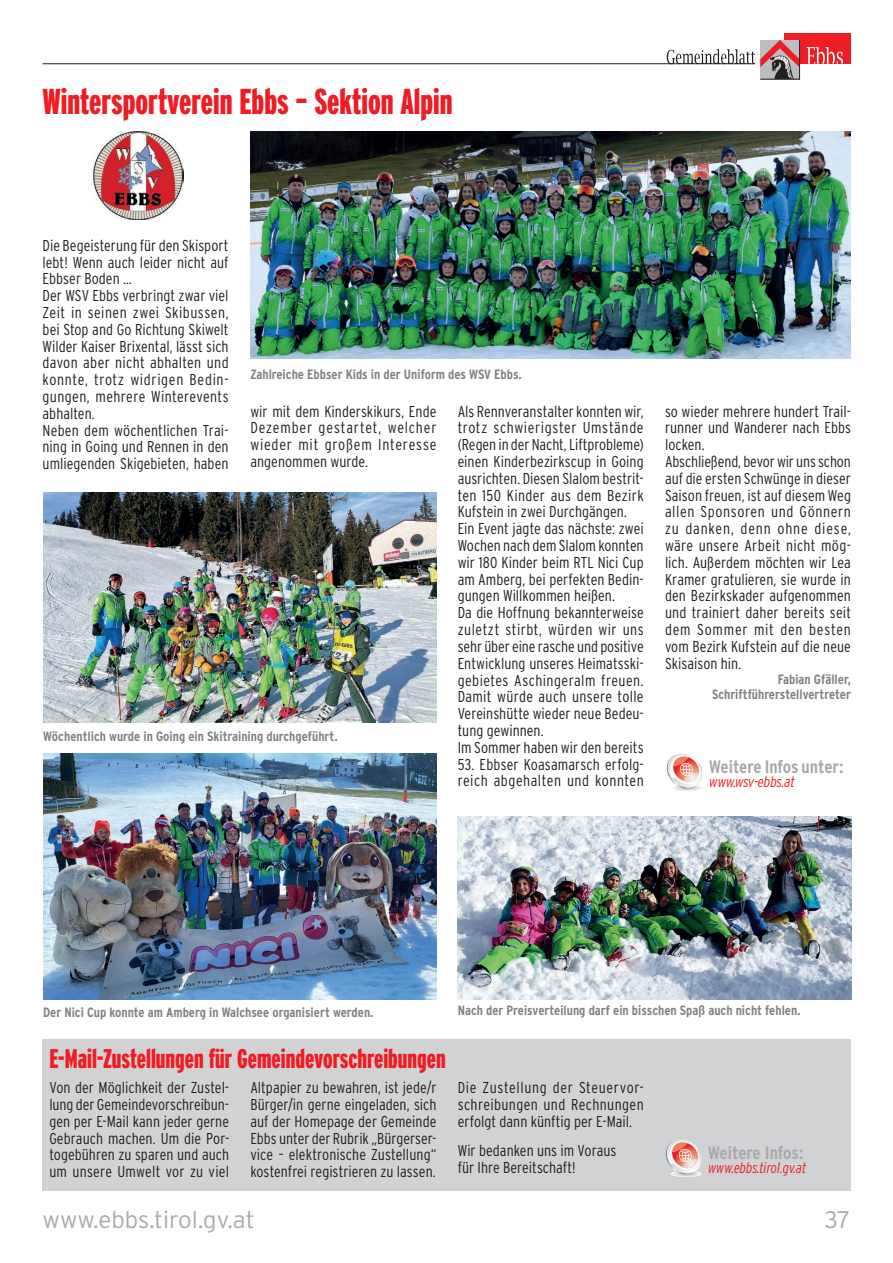
<style>
.page{position:relative;width:893px;height:1263px;background:#fff}
.page>*{position:absolute;margin:0;border:0;box-sizing:border-box;transform-origin:0 0}
.t1{font:900 36px "Interstate Compressed";color:#ee1d23}
.t2{font:900 27px "Interstate Compressed";color:#ee1d23}
.t3{font:300 24px "Interstate";color:#a8a9ad}
.t4{font:700 18px "Interstate Condensed";letter-spacing:-.005em;color:#a8a9ad}
.t5{font:300 15.75px/16.8px "Interstate Condensed";letter-spacing:.005em;color:#231f20}
.t6{font:italic 300 15px "Interstate Condensed";letter-spacing:-.005em;color:#ee1d23;scale:.95 1}
.t7{font:italic 300 15px "Interstate Condensed";letter-spacing:-.005em;color:#ee1d23}
.t8{font:700 13.5px/15px "Interstate Condensed";color:#808285;text-align:right}
</style>
<div class="page">
<div style="left:784px;top:33px;width:66px;height:31px;background:#ee1d23"></div>
<hr style="left:43px;top:63px;width:712px;height:1px;background:#231f20">
<svg style="left:807px;top:47px;width:36px;height:17px"></svg>
<svg style="left:667px;top:40px;width:133px;height:40px"></svg>
<img style="left:93px;top:132px;width:90px;height:87px">
<img style="left:458px;top:816px;width:394px;height:183px">
<img style="left:43px;top:492px;width:393px;height:230px">
<img style="left:250px;top:132px;width:601px;height:227px">
<img style="left:43px;top:753px;width:394px;height:246px">
<svg style="left:666px;top:753px;width:36px;height:38px"></svg>
<div style="left:43px;top:1039px;width:808px;height:152px;background:#d1d2d4"></div>
<div style="left:671px;top:1171px;width:31px;height:6px;background:#e7e8e9;border-radius:50%"></div>
<svg style="left:665px;top:1140px;width:36px;height:37px"></svg>
<h1 class="t1" style="left:43px;top:81px;width:412px">Wintersportverein Ebbs – Sektion Alpin</h1>
<p class="t5" style="left:43px;top:237px;width:188px">Die Begeisterung für den Skisport lebt! Wenn auch leider nicht auf<br>Ebbser Boden …<br>Der WSV Ebbs verbringt zwar viel<br>Zeit in seinen zwei Skibussen, bei Stop and Go Richtung Skiwelt<br>Wilder Kaiser Brixental, lässt sich davon aber nicht abhalten und konnte, trotz widrigen Bedin&shy;gungen, mehrere Winterevents abhalten.<br>Neben dem wöchentlichen Trai&shy;ning in Going und Rennen in den umliegenden Skigebieten, haben</p>
<p class="t8" style="left:250px;top:366px;width:273px">Zahlreiche Ebbser Kids in der Uniform des WSV Ebbs.</p>
<p class="t5" style="left:250px;top:402px;width:188px;text-align:justify">wir mit dem Kinderskikurs, Ende Dezember gestartet, welcher wieder mit großem Interesse angenommen wurde.</p>
<p class="t5" style="left:458px;top:402px;width:188px">Als Rennveranstalter konnten wir, trotz schwierigster Umstände (Regen in der Nacht, Liftprobleme) einen Kinderbezirkscup in Going ausrichten. Diesen Slalom bestrit&shy;ten 150 Kinder aus dem Bezirk<br>Kufstein in zwei Durchgängen.<br>Ein Event jagte das nächste: zwei<br>Wochen nach dem Slalom konnten wir 180 Kinder beim RTL Nici Cup am Amberg, bei perfekten Bedin&shy;gungen Willkommen heißen.<br>Da die Hoffnung bekannterweise zuletzt stirbt, würden wir uns sehr über eine rasche und positive<br>Entwicklung unseres Heimatsski&shy;gebietes Aschingeralm freuen.<br>Damit würde auch unsere tolle<br>Vereinshütte wieder neue Bedeu&shy;tung gewinnen.<br>Im Sommer haben wir den bereits</p>
<p class="t5" style="left:458px;top:755px;width:188px">53. Ebbser Koasamarsch erfolg&shy;reich abgehalten und konnten</p>
<p class="t8" style="left:43px;top:729px;width:296px">Wöchentlich wurde in Going ein Skitraining durchgeführt.</p>
<p class="t5" style="left:665px;top:402px;width:188px">so wieder mehrere hundert Trail&shy;runner und Wanderer nach Ebbs locken.<br>Abschließend, bevor wir uns schon auf die ersten Schwünge in dieser<br>Saison freuen, ist auf diesem Weg allen Sponsoren und Gönnern zu danken, denn ohne diese, wäre unsere Arbeit nicht mög&shy;lich. Außerdem möchten wir Lea<br>Kramer gratulieren, sie wurde in den Bezirkskader aufgenommen und trainiert daher bereits seit dem Sommer mit den besten vom Bezirk Kufstein auf die neue<br>Skisaison hin.</p>
<p class="t8" style="left:712px;top:671px;width:140px">Fabian Gfäller,<br>Schriftführerstellvertreter</p>
<p class="t4" style="left:709px;top:757px;width:136px">Weitere Infos unter:</p>
<p class="t7" style="left:709px;top:774px;width:87px">www.wsv-ebbs.at</p>
<p class="t8" style="left:43px;top:1004px;width:332px">Der Nici Cup konnte am Amberg in Walchsee organisiert werden.</p>
<p class="t8" style="left:458px;top:1003px;width:344px">Nach der Preisverteilung darf ein bisschen Spaß auch nicht fehlen.</p>
<h2 class="t2" style="left:49px;top:1043px;width:398px">E-Mail-Zustellungen für Gemeindevorschreibungen</h2>
<p class="t5" style="left:250px;top:1079px;width:188px;text-align:justify">Altpapier zu bewahren, ist jede/r Bürger/in gerne eingeladen, sich auf der Homepage der Gemeinde Ebbs unter der Rubrik „Bürgerser&shy;vice – elektronische Zustellung“ kostenfrei registrieren zu lassen.</p>
<p class="t5" style="left:49px;top:1079px;width:181px;text-align:justify">Von der Möglichkeit der Zustel&shy;lung der Gemeindevorschreibun&shy;gen per E-Mail kann jeder gerne Gebrauch machen. Um die Por&shy;togebühren zu sparen und auch um unsere Umwelt vor zu viel</p>
<p class="t5" style="left:458px;top:1079px;width:188px;text-align:justify">Die Zustellung der Steuervor&shy;schreibungen und Rechnungen erfolgt dann künftig per E-Mail.</p>
<p class="t5" style="left:458px;top:1142px;width:160px">Wir bedanken uns im Voraus für Ihre Bereitschaft!</p>
<p class="t4" style="left:708px;top:1143px;width:97px">Weitere Infos:</p>
<p class="t6" style="left:708px;top:1160px;width:105px">www.ebbs.tirol.gv.at</p>
<h3 class="t3" style="left:43px;top:1206px;width:214px">www.ebbs.tirol.gv.at</h3>
<h3 class="t3" style="left:824px;top:1206px;width:28px">37</h3>
</div>
